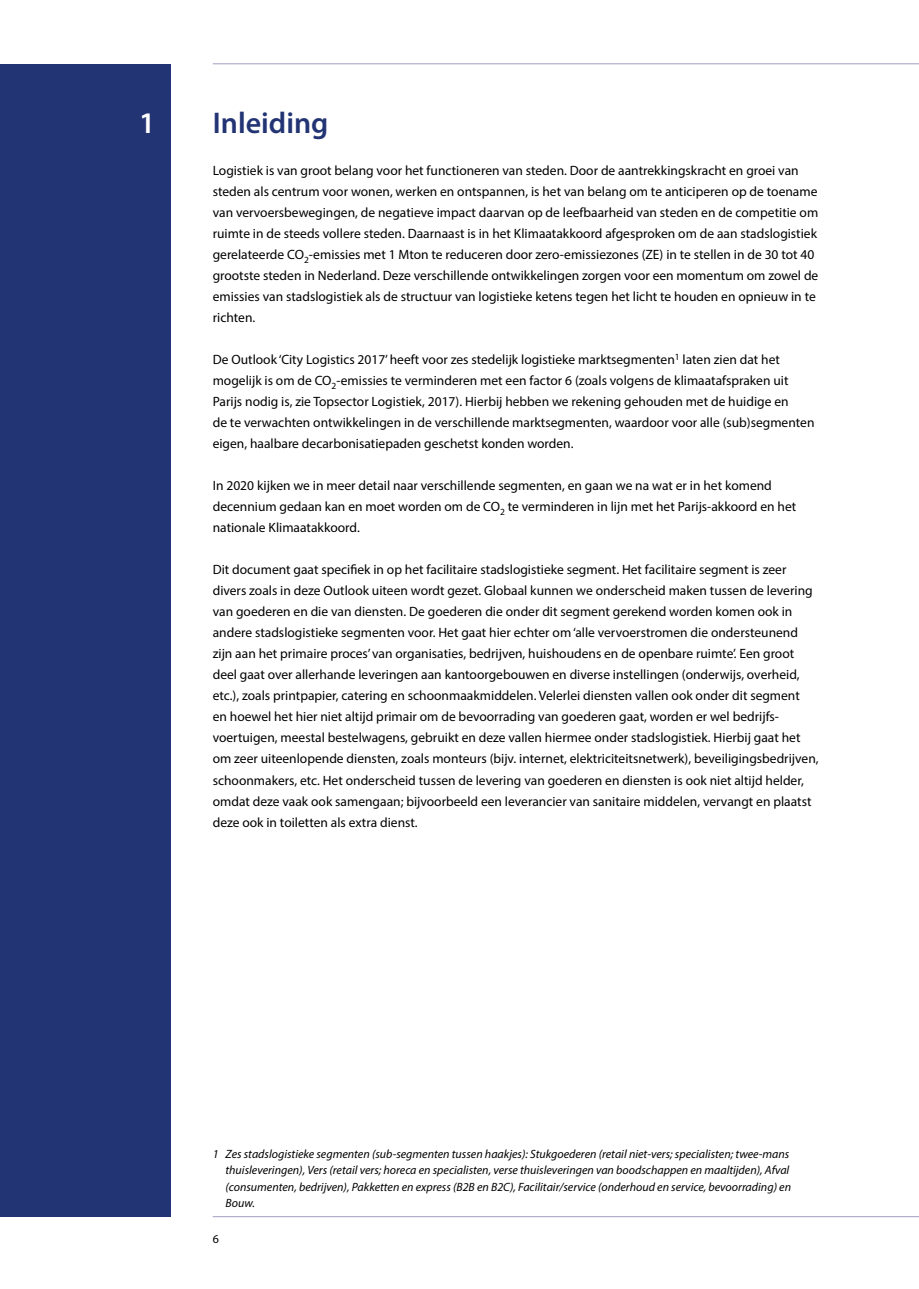
<style>
.page{position:relative;width:919px;height:1289px;background:#fff}
.page>*{position:absolute;margin:0;border:0;box-sizing:border-box;transform-origin:0 0}
.t1{font:600 30px "Myriad Pro";color:#233474}
.t2{font:600 30px "Myriad Pro";color:#fff}
.t3{font:13.5px/21px "Myriad Pro";color:#000}
.t4{font:italic 12px/16.5px "Myriad Pro";color:#000}
.t5{font:12px "Myriad Pro";color:#000}
</style>
<div class="page">
<hr style="left:213px;top:1216px;width:705px;height:1px;background:#a29fc3">
<hr style="left:213px;top:63px;width:705px;height:1px;background:#a29fc3">
<div style="left:0;top:64px;width:170px;height:1152px;background:#233474"></div>
<h1 class="t2" style="left:139px;top:104px;width:18px">1</h1>
<h1 class="t1" style="left:213px;top:104px;width:117px">Inleiding</h1>
<p class="t3" style="left:213px;top:160px;width:607px">Logistiek is van groot belang voor het functioneren van steden. Door de aantrekkingskracht en groei van steden als centrum voor wonen, werken en ontspannen, is het van belang om te anticiperen op de toename van vervoersbewegingen, de negatieve impact daarvan op de leefbaarheid van steden en de competitie om ruimte in de steeds vollere steden. Daarnaast is in het Klimaatakkoord afgesproken om de aan stadslogistiek gerelateerde CO<sub>2</sub>-emissies met 1 Mton te reduceren door zero-emissiezones (ZE) in te stellen in de 30 tot 40 grootste steden in Nederland. Deze verschillende ontwikkelingen zorgen voor een momentum om zowel de emissies van stadslogistiek als de structuur van logistieke ketens tegen het licht te houden en opnieuw in te richten.</p>
<p class="t3" style="left:213px;top:349px;width:603px">De Outlook ‘City Logistics 2017’ heeft voor zes stedelijk logistieke marktsegmenten<sup>1</sup> laten zien dat het mogelijk is om de CO<sub>2</sub>-emissies te verminderen met een factor 6 (zoals volgens de klimaatafspraken uit Parijs nodig is, zie Topsector Logistiek, 2017). Hierbij hebben we rekening gehouden met de huidige en<br>de te verwachten ontwikkelingen in de verschillende marktsegmenten, waardoor voor alle (sub)segmenten eigen, haalbare decarbonisatiepaden geschetst konden worden.</p>
<p class="t3" style="left:213px;top:475px;width:585px">In 2020 kijken we in meer detail naar verschillende segmenten, en gaan we na wat er in het komend decennium gedaan kan en moet worden om de CO<sub>2</sub> te verminderen in lijn met het Parijs-akkoord en het nationale Klimaatakkoord.</p>
<p class="t3" style="left:213px;top:559px;width:607px">Dit document gaat specifiek in op het facilitaire stadslogistieke segment. Het facilitaire segment is zeer divers zoals in deze Outlook uiteen wordt gezet. Globaal kunnen we onderscheid maken tussen de levering van goederen en die van diensten. De goederen die onder dit segment gerekend worden komen ook in andere stadslogistieke segmenten voor. Het gaat hier echter om ‘alle vervoerstromen die ondersteunend zijn aan het primaire proces’ van organisaties, bedrijven, huishoudens en de openbare ruimte’. Een groot deel gaat over allerhande leveringen aan kantoorgebouwen en diverse instellingen (onderwijs, overheid, etc.), zoals printpapier, catering en schoonmaakmiddelen. Velerlei diensten vallen ook onder dit segment<br>en hoewel het hier niet altijd primair om de bevoorrading van goederen gaat, worden er wel bedrijfs&shy;voertuigen, meestal bestelwagens, gebruikt en deze vallen hiermee onder stadslogistiek. Hierbij gaat het om zeer uiteenlopende diensten, zoals monteurs (bijv. internet, elektriciteitsnetwerk), beveiligingsbedrijven, schoonmakers, etc. Het onderscheid tussen de levering van goederen en diensten is ook niet altijd helder, omdat deze vaak ook samengaan; bijvoorbeeld een leverancier van sanitaire middelen, vervangt en plaatst deze ook in toiletten als extra dienst.</p>
<p class="t4" style="left:225px;top:1145px;width:567px;text-indent:-13px">1 Zes stadslogistieke segmenten (sub-segmenten tussen haakjes): Stukgoederen (retail niet-vers; specialisten; twee-mans thuisleveringen), Vers (retail vers; horeca en specialisten, verse thuisleveringen van boodschappen en maaltijden), Afval (consumenten, bedrijven), Pakketten en express (B2B en B2C), Facilitair/service (onderhoud en service, bevoorrading) en Bouw.</p>
<p class="t5" style="left:213px;top:1231px;width:8px">6</p>
</div>
